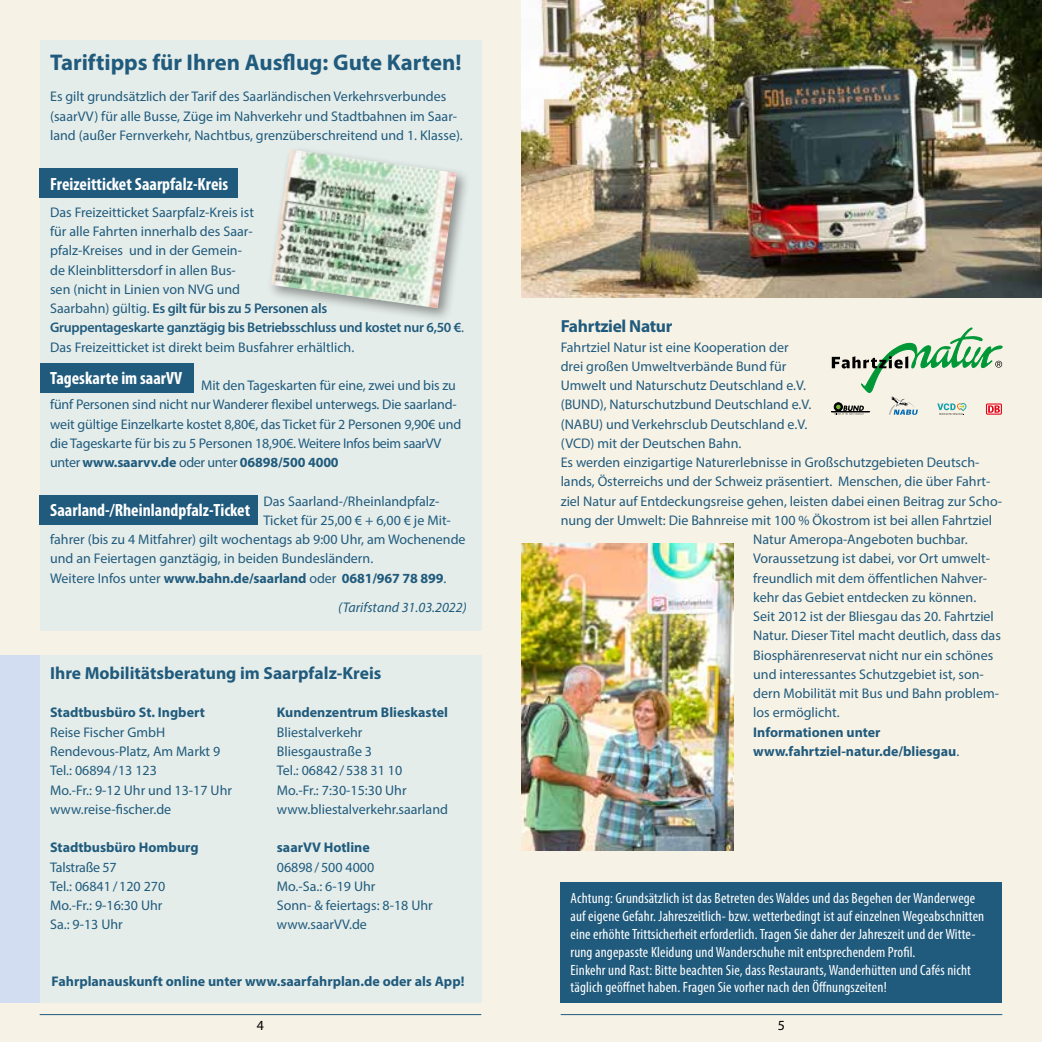
<style>
.page{position:relative;width:1042px;height:1042px;background:#fff}
.page>*{position:absolute;margin:0;border:0;box-sizing:border-box;transform-origin:0 0}
.t1{font:700 22.75px "Myriad Pro";color:#205b7d}
.t2{font:700 condensed 17.85px "Myriad Pro";color:#fff}
.t3{font:700 17.5px "Myriad Pro";color:#205b7d}
.t4{font:700 17.5px "Myriad Pro";letter-spacing:-.02em;color:#205b7d}
.t5{font:condensed 14.88px/17.8px "Myriad Pro";letter-spacing:.01em;color:#fff}
.t6{font:14px/19.2px "Myriad Pro";color:#205b7d}
.t7{font:700 14px/19.2px "Myriad Pro";color:#205b7d}
.t8{font:italic 14px "Myriad Pro";color:#205b7d}
.t9{font:14px "Myriad Pro";color:#000}
.s1{font-weight:600}
.s2{font-weight:700}
.s3{font-weight:400}
</style>
<div class="page">
<div style="left:0;top:0;width:536px;height:1042px;background:#f7f2e6"></div>
<div style="left:506px;top:0;width:536px;height:1042px;background:#f7f2e6"></div>
<div style="left:40px;top:40px;width:441px;height:590px;background:#e5edea"></div>
<div style="left:40px;top:655px;width:441px;height:347px;background:#e5edea"></div>
<img style="left:521px;top:0;width:521px;height:297px">
<img style="left:521px;top:544px;width:212px;height:306px">
<svg style="left:831px;top:328px;width:171px;height:87px"></svg>
<div style="left:40px;top:168px;width:198px;height:30px;background:#205b7d"></div>
<div style="left:40px;top:363px;width:153px;height:29px;background:#205b7d"></div>
<div style="left:40px;top:495px;width:218px;height:29px;background:#205b7d"></div>
<hr style="left:40px;top:1014px;width:441px;height:1px;background:#205b7d">
<hr style="left:561px;top:1014px;width:441px;height:1px;background:#205b7d">
<div style="left:0;top:655px;width:40px;height:347px;background:#d3ddf2"></div>
<div style="left:266px;top:145px;width:205px;height:178px;background:#000;opacity:.4"></div>
<img style="left:271px;top:149px;width:186px;height:159px">
<div style="left:561px;top:882px;width:441px;height:120px;background:#205b7d"></div>
<h1 class="t1" style="left:50px;top:47px;width:413px">Tariftipps für Ihren Ausflug: Gute Karten!</h1>
<p class="t6" style="left:50px;top:87px;width:414px">Es gilt grundsätzlich der Tarif des Saarländischen Verkehrsverbundes (saarVV) für alle Busse, Züge im Nahverkehr und Stadtbahnen im Saar&shy;land (außer Fernverkehr, Nachtbus, grenzüberschreitend und 1. Klasse).</p>
<p class="t2" style="left:50px;top:172px;width:180px">Freizeitticket Saarpfalz-Kreis</p>
<p class="t6" style="left:50px;top:202px;width:415px">Das Freizeitticket Saarpfalz-Kreis ist<br>für alle Fahrten innerhalb des Saar-<br>pfalz-Kreises und in der Gemein-<br>de Kleinblittersdorf in allen Bus-<br>sen (nicht in Linien von NVG und<br>Saarbahn) gültig. <span class="s1">Es gilt für bis zu 5 Personen als<br>Gruppentageskarte ganztägig bis Betriebsschluss und kostet nur 6,50 €</span>.<br>Das Freizeitticket ist direkt beim Busfahrer erhältlich.</p>
<p class="t6" style="left:50px;top:376px;width:413px;text-indent:151px">Mit den Tageskarten für eine, zwei und bis zu fünf Personen sind nicht nur Wanderer flexibel unterwegs. Die saarland&shy;weit gültige Einzelkarte kostet 8,80€, das Ticket für 2 Personen 9,90€ und die Tageskarte für bis zu 5 Personen 18,90€. Weitere Infos beim saarVV unter <span class="s2">www.saarvv.de</span> oder unter <span class="s2">06898/500 4000</span></p>
<p class="t6" style="left:263px;top:491px;width:178px">Das Saarland-/Rheinlandpfalz-</p>
<p class="t6" style="left:263px;top:510px;width:189px">Ticket für 25,00 € + 6,00 € je Mit-</p>
<p class="t6" style="left:50px;top:530px;width:417px">fahrer (bis zu 4 Mitfahrer) gilt wochentags ab 9:00 Uhr, am Wochenende</p>
<p class="t6" style="left:50px;top:549px;width:325px">und an Feiertagen ganztägig, in beiden Bundesländern.</p>
<p class="t7" style="left:50px;top:568px;width:398px"><span class="s3">Weitere Infos unter</span> www.bahn.de/saarland <span class="s3">oder</span> 0681/967 78 899<span class="s3">.</span></p>
<p class="t8" style="left:338px;top:599px;width:130px">(Tarifstand 31.03.2022)</p>
<p class="t4" style="left:561px;top:315px;width:113px">Fahrtziel Natur</p>
<p class="t6" style="left:561px;top:337px;width:230px">Fahrtziel Natur ist eine Kooperation der</p>
<p class="t6" style="left:561px;top:356px;width:227px">drei großen Umweltverbände Bund für</p>
<p class="t6" style="left:561px;top:376px;width:247px">Umwelt und Naturschutz Deutschland e.V.</p>
<p class="t6" style="left:561px;top:395px;width:252px">(BUND), Naturschutzbund Deutschland e.V.</p>
<p class="t6" style="left:561px;top:414px;width:248px">(NABU) und Verkehrsclub Deutschland e.V.</p>
<p class="t6" style="left:561px;top:433px;width:182px">(VCD) mit der Deutschen Bahn.</p>
<p class="t6" style="left:561px;top:453px;width:420px">Es werden einzigartige Naturerlebnisse in Großschutzgebieten Deutsch-</p>
<p class="t6" style="left:561px;top:472px;width:431px">lands, Österreichs und der Schweiz präsentiert. Menschen, die über Fahrt-</p>
<p class="t6" style="left:561px;top:491px;width:443px">ziel Natur auf Entdeckungsreise gehen, leisten dabei einen Beitrag zur Scho-</p>
<p class="t6" style="left:561px;top:510px;width:433px">nung der Umwelt: Die Bahnreise mit 100 % Ökostrom ist bei allen Fahrtziel</p>
<p class="t6" style="left:753px;top:530px;width:216px">Natur Ameropa-Angeboten buchbar.</p>
<p class="t6" style="left:753px;top:549px;width:238px">Voraussetzung ist dabei, vor Ort umwelt-</p>
<p class="t6" style="left:753px;top:568px;width:235px">freundlich mit dem öffentlichen Nahver-</p>
<p class="t6" style="left:753px;top:587px;width:224px">kehr das Gebiet entdecken zu können.</p>
<p class="t6" style="left:753px;top:607px;width:242px">Seit 2012 ist der Bliesgau das 20. Fahrtziel</p>
<p class="t6" style="left:753px;top:626px;width:249px">Natur. Dieser Titel macht deutlich, dass das</p>
<p class="t6" style="left:753px;top:645px;width:242px">Biosphärenreservat nicht nur ein schönes</p>
<p class="t6" style="left:753px;top:664px;width:232px">und interessantes Schutzgebiet ist, son-</p>
<p class="t6" style="left:753px;top:684px;width:247px">dern Mobilität mit Bus und Bahn problem-</p>
<p class="t6" style="left:753px;top:703px;width:88px">los ermöglicht.</p>
<p class="t7" style="left:753px;top:722px;width:208px">Informationen unter www.fahrtziel-natur.de/bliesgau<span class="s3">.</span></p>
<p class="t2" style="left:50px;top:366px;width:134px">Tageskarte im saarVV</p>
<p class="t2" style="left:50px;top:498px;width:202px">Saarland-/Rheinlandpfalz-Ticket</p>
<p class="t3" style="left:50px;top:662px;width:333px">Ihre Mobilitätsberatung im Saarpfalz-Kreis</p>
<p class="t7" style="left:50px;top:703px;width:156px">Stadtbusbüro St. Ingbert</p>
<p class="t6" style="left:50px;top:722px;width:183px">Reise Fischer GmbH<br>Rendevous-Platz, Am Markt 9<br>Tel.: 06894/13 123<br>Mo.-Fr.: 9-12 Uhr und 13-17 Uhr www.reise-fischer.de</p>
<p class="t7" style="left:50px;top:837px;width:150px">Stadtbusbüro Homburg</p>
<p class="t6" style="left:50px;top:857px;width:117px">Talstraße 57<br>Tel.: 06841/120 270<br>Mo.-Fr.: 9-16:30 Uhr<br>Sa.: 9-13 Uhr</p>
<p class="t7" style="left:277px;top:703px;width:173px">Kundenzentrum Blieskastel</p>
<p class="t6" style="left:277px;top:722px;width:173px">Bliestalverkehr<br>Bliesgaustraße 3<br>Tel.: 06842/538 31 10<br>Mo.-Fr.: 7:30-15:30 Uhr www.bliestalverkehr.saarland</p>
<p class="t7" style="left:277px;top:837px;width:94px">saarVV Hotline</p>
<p class="t6" style="left:277px;top:857px;width:157px">06898/500 4000<br>Mo.-Sa.: 6-19 Uhr<br>Sonn- &amp; feiertags: 8-18 Uhr www.saarVV.de</p>
<p class="t5" style="left:570px;top:889px;width:415px">Achtung: Grundsätzlich ist das Betreten des Waldes und das Begehen der Wanderwege auf eigene Gefahr. Jahreszeitlich- bzw. wetterbedingt ist auf einzelnen Wegeabschnitten eine erhöhte Trittsicherheit erforderlich. Tragen Sie daher der Jahreszeit und der Witte&shy;rung angepasste Kleidung und Wanderschuhe mit entsprechendem Profil.<br>Einkehr und Rast: Bitte beachten Sie, dass Restaurants, Wanderhütten und Cafés nicht täglich geöffnet haben. Fragen Sie vorher nach den Öffnungszeiten!</p>
<p class="t7" style="left:52px;top:970px;width:414px">Fahrplanauskunft online unter www.saarfahrplan.de oder als App!</p>
<p class="t9" style="left:257px;top:1016px;width:9px">4</p>
<p class="t9" style="left:778px;top:1016px;width:9px">5</p>
</div>
